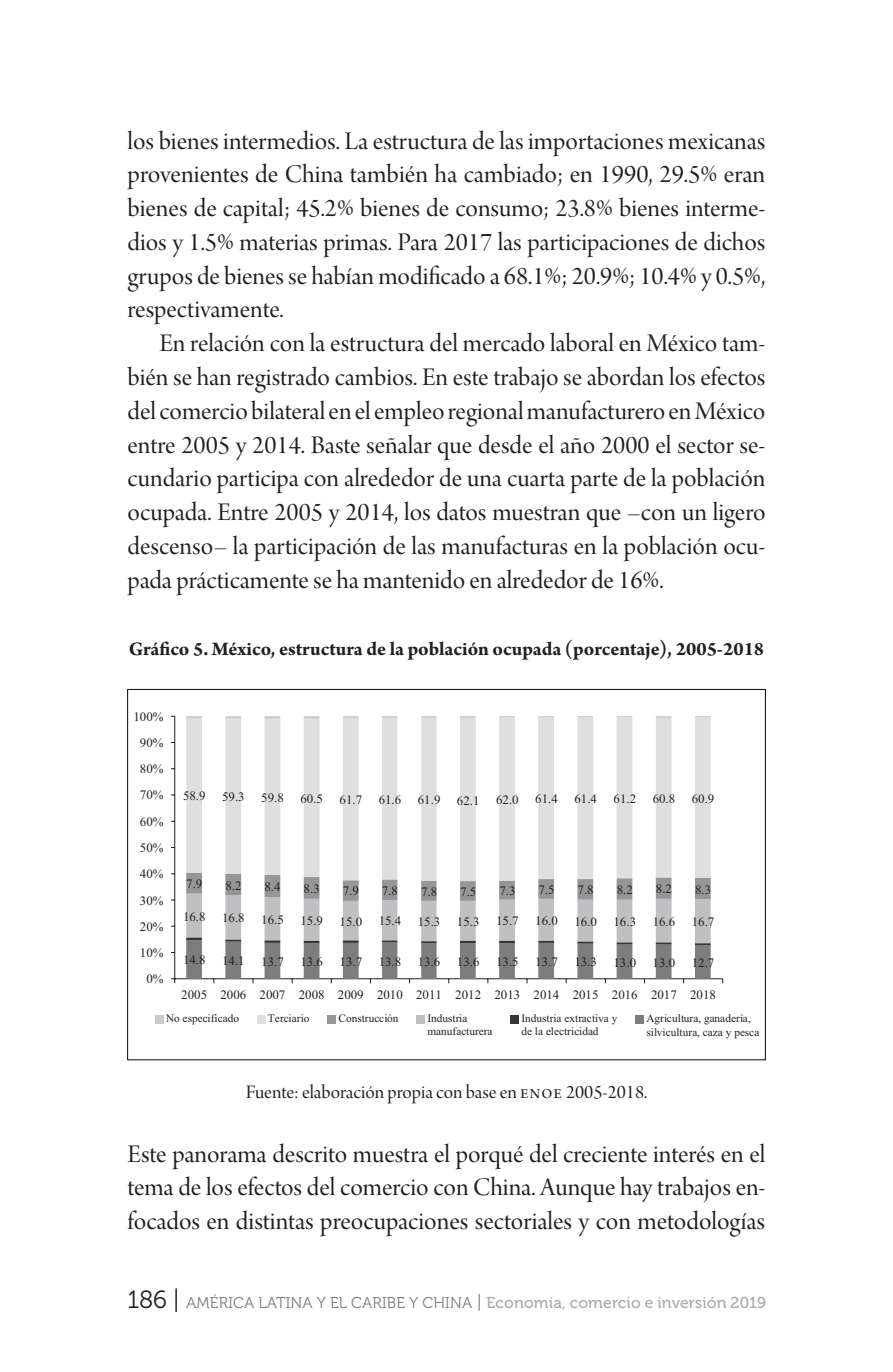
<style>
.page{position:relative;width:893px;height:1372px;background:#fff}
.page>*{position:absolute;margin:0;border:0;box-sizing:border-box;transform-origin:0 0}
.t1{font:27px/33.8px "Arno Pro Display";letter-spacing:.025em;color:#241f1f;text-align:justify}
.t2{font:700 20.25px "Arno Pro";color:#241f1f}
.t3{font:20.25px "Arno Pro Display";color:#241f1f}
.t4{font:15.75px "Museo 500";letter-spacing:.01em;color:#aaaaac}
.t5{font:13.05px "Times New Roman";color:#241f1f}
.t6{font:12.83px "Times New Roman";color:#241f1f}
.t7{font:11.25px/13px "Times New Roman";color:#241f1f}
.s1{font-family:"Museo 300";font-size:24.75px;color:#241f1f}
.s2{font-family:"Museo 300 Regular SC990";font-size:15.53px;color:#7d7c7e}
.s3{font-family:"Museo 300";font-size:18px;color:#7d7c7e}
</style>
<div class="page">
<hr style="left:174px;top:716px;width:1px;height:266px;background:#241f1f">
<hr style="left:171px;top:978px;width:552px;height:1px;background:#241f1f">
<svg style="left:186px;top:881px;width:525px;height:102px"></svg>
<svg style="left:186px;top:717px;width:525px;height:164px"></svg>
<svg style="left:695px;top:716px;width:16px;height:1px"></svg>
<svg style="left:656px;top:716px;width:15px;height:2px"></svg>
<svg style="left:617px;top:716px;width:15px;height:1px"></svg>
<svg style="left:577px;top:716px;width:16px;height:1px"></svg>
<svg style="left:538px;top:716px;width:16px;height:1px"></svg>
<svg style="left:499px;top:716px;width:16px;height:1px"></svg>
<svg style="left:460px;top:716px;width:16px;height:2px"></svg>
<svg style="left:421px;top:716px;width:16px;height:2px"></svg>
<svg style="left:382px;top:716px;width:15px;height:2px"></svg>
<svg style="left:343px;top:716px;width:16px;height:2px"></svg>
<svg style="left:304px;top:716px;width:15px;height:2px"></svg>
<svg style="left:265px;top:716px;width:15px;height:2px"></svg>
<svg style="left:225px;top:716px;width:16px;height:2px"></svg>
<svg style="left:186px;top:716px;width:16px;height:2px"></svg>
<div style="left:155px;top:1015px;width:9px;height:8px;background:#cbcacb"></div>
<div style="left:257px;top:1015px;width:8px;height:8px;background:#e0dfdf"></div>
<div style="left:328px;top:1015px;width:8px;height:8px;background:#969698"></div>
<div style="left:417px;top:1015px;width:8px;height:8px;background:#c0bfc1"></div>
<div style="left:511px;top:1015px;width:8px;height:8px;background:#393535"></div>
<div style="left:636px;top:1015px;width:8px;height:8px;background:#7d7c7e"></div>
<p class="t1" style="left:128px;top:125px;width:639px">los bienes intermedios. La estructura de las importaciones mexicanas provenientes de China también ha cambiado; en 1990, 29.5% eran bienes de capital; 45.2% bienes de consumo; 23.8% bienes interme&shy;dios y 1.5% materias primas. Para 2017 las participaciones de dichos grupos de bienes se habían modificado a 68.1%; 20.9%; 10.4% y 0.5%, respectivamente.</p>
<p class="t1" style="left:128px;top:328px;width:639px;text-indent:32px">En relación con la estructura del mercado laboral en México tam&shy;bién se han registrado cambios. En este trabajo se abordan los efectos del comercio bilateral en el empleo regional manufacturero en México entre 2005 y 2014. Baste señalar que desde el año 2000 el sector se&shy;cundario participa con alrededor de una cuarta parte de la población ocupada. Entre 2005 y 2014, los datos muestran que –con un ligero descenso– la participación de las manufacturas en la población ocu&shy;pada prácticamente se ha mantenido en alrededor de 16%.</p>
<p class="t2" style="left:129px;top:637px;width:637px">Gráfico 5. México, estructura de la población ocupada (porcentaje), 2005-2018</p>
<p class="t6" style="left:133px;top:707px;width:32px">100%</p>
<p class="t6" style="left:140px;top:734px;width:25px">90%</p>
<p class="t6" style="left:140px;top:760px;width:25px">80%</p>
<p class="t6" style="left:140px;top:786px;width:25px">70%</p>
<p class="t6" style="left:140px;top:812px;width:25px">60%</p>
<p class="t6" style="left:140px;top:839px;width:25px">50%</p>
<p class="t6" style="left:140px;top:865px;width:25px">40%</p>
<p class="t6" style="left:140px;top:891px;width:25px">30%</p>
<p class="t6" style="left:140px;top:917px;width:25px">20%</p>
<p class="t6" style="left:140px;top:944px;width:25px">10%</p>
<p class="t6" style="left:146px;top:970px;width:19px">0%</p>
<p class="t6" style="left:183px;top:787px;width:24px">58.9</p>
<p class="t6" style="left:222px;top:788px;width:24px">59.3</p>
<p class="t6" style="left:261px;top:788px;width:24px">59.8</p>
<p class="t6" style="left:300px;top:789px;width:24px">60.5</p>
<p class="t6" style="left:340px;top:791px;width:24px">61.7</p>
<p class="t6" style="left:379px;top:790px;width:24px">61.6</p>
<p class="t6" style="left:418px;top:791px;width:24px">61.9</p>
<p class="t6" style="left:457px;top:791px;width:24px">62.1</p>
<p class="t6" style="left:496px;top:791px;width:24px">62.0</p>
<p class="t6" style="left:535px;top:790px;width:24px">61.4</p>
<p class="t6" style="left:574px;top:790px;width:24px">61.4</p>
<p class="t6" style="left:613px;top:789px;width:24px">61.2</p>
<p class="t6" style="left:653px;top:789px;width:24px">60.8</p>
<p class="t6" style="left:692px;top:789px;width:24px">60.9</p>
<p class="t6" style="left:186px;top:875px;width:18px">7.9</p>
<p class="t6" style="left:225px;top:876px;width:18px">8.2</p>
<p class="t6" style="left:265px;top:878px;width:18px">8.4</p>
<p class="t6" style="left:304px;top:880px;width:18px">8.3</p>
<p class="t6" style="left:343px;top:882px;width:18px">7.9</p>
<p class="t6" style="left:382px;top:881px;width:18px">7.8</p>
<p class="t6" style="left:421px;top:882px;width:18px">7.8</p>
<p class="t6" style="left:460px;top:883px;width:18px">7.5</p>
<p class="t6" style="left:499px;top:882px;width:18px">7.3</p>
<p class="t6" style="left:538px;top:881px;width:18px">7.5</p>
<p class="t6" style="left:578px;top:881px;width:18px">7.8</p>
<p class="t6" style="left:617px;top:881px;width:18px">8.2</p>
<p class="t6" style="left:656px;top:880px;width:18px">8.2</p>
<p class="t6" style="left:695px;top:880px;width:18px">8.3</p>
<p class="t6" style="left:183px;top:907px;width:24px">16.8</p>
<p class="t6" style="left:222px;top:909px;width:24px">16.8</p>
<p class="t6" style="left:261px;top:910px;width:24px">16.5</p>
<p class="t6" style="left:300px;top:911px;width:24px">15.9</p>
<p class="t6" style="left:340px;top:912px;width:24px">15.0</p>
<p class="t6" style="left:379px;top:912px;width:24px">15.4</p>
<p class="t6" style="left:418px;top:913px;width:24px">15.3</p>
<p class="t6" style="left:457px;top:912px;width:24px">15.3</p>
<p class="t6" style="left:496px;top:912px;width:24px">15.7</p>
<p class="t6" style="left:535px;top:911px;width:24px">16.0</p>
<p class="t6" style="left:574px;top:912px;width:24px">16.0</p>
<p class="t6" style="left:613px;top:913px;width:24px">16.3</p>
<p class="t6" style="left:653px;top:912px;width:24px">16.6</p>
<p class="t6" style="left:692px;top:913px;width:24px">16.7</p>
<p class="t6" style="left:183px;top:951px;width:24px">14.8</p>
<p class="t6" style="left:222px;top:952px;width:24px">14.1</p>
<p class="t6" style="left:261px;top:952px;width:24px">13.7</p>
<p class="t6" style="left:300px;top:953px;width:24px">13.6</p>
<p class="t5" style="left:340px;top:952px;width:24px">13.7</p>
<p class="t6" style="left:379px;top:952px;width:24px">13.8</p>
<p class="t6" style="left:418px;top:953px;width:24px">13.6</p>
<p class="t6" style="left:457px;top:953px;width:24px">13.6</p>
<p class="t6" style="left:496px;top:953px;width:24px">13.5</p>
<p class="t6" style="left:535px;top:952px;width:24px">13.7</p>
<p class="t6" style="left:574px;top:953px;width:24px">13.3</p>
<p class="t5" style="left:613px;top:953px;width:24px">13.0</p>
<p class="t6" style="left:653px;top:953px;width:24px">13.0</p>
<p class="t6" style="left:692px;top:954px;width:24px">12.7</p>
<p class="t6" style="left:181px;top:985px;width:536px">2005 2006 2007 2008 2009 2010 2011 2012 2013 2014 2015 2016 2017 2018</p>
<p class="t7" style="left:166px;top:1011px;width:75px">No especificado</p>
<p class="t7" style="left:268px;top:1011px;width:43px">Terciario</p>
<p class="t7" style="left:338px;top:1011px;width:62px">Construcción</p>
<p class="t7" style="left:427px;top:1011px;width:67px">Industria manufacturera</p>
<p class="t7" style="left:521px;top:1011px;width:98px">Industria extractiva y de la electricidad</p>
<p class="t7" style="left:646px;top:1011px;width:115px">Agricultura, ganadería, silvicultura, caza y pesca</p>
<p class="t3" style="left:246px;top:1080px;width:403px">Fuente: elaboración propia con base en enoe 2005-2018.</p>
<p class="t1" style="left:128px;top:1138px;width:639px">Este panorama descrito muestra el porqué del creciente interés en el tema de los efectos del comercio con China. Aunque hay trabajos en&shy;focados en distintas preocupaciones sectoriales y con metodologías</p>
<p class="t4" style="left:128px;top:1293px;width:640px"><span class="s1">186 |</span> <span class="s2">AMÉRICA LATINA Y EL CARIBE Y CHINA</span> <span class="s3">|</span> Economía, comercio e inversión 2019</p>
</div>
